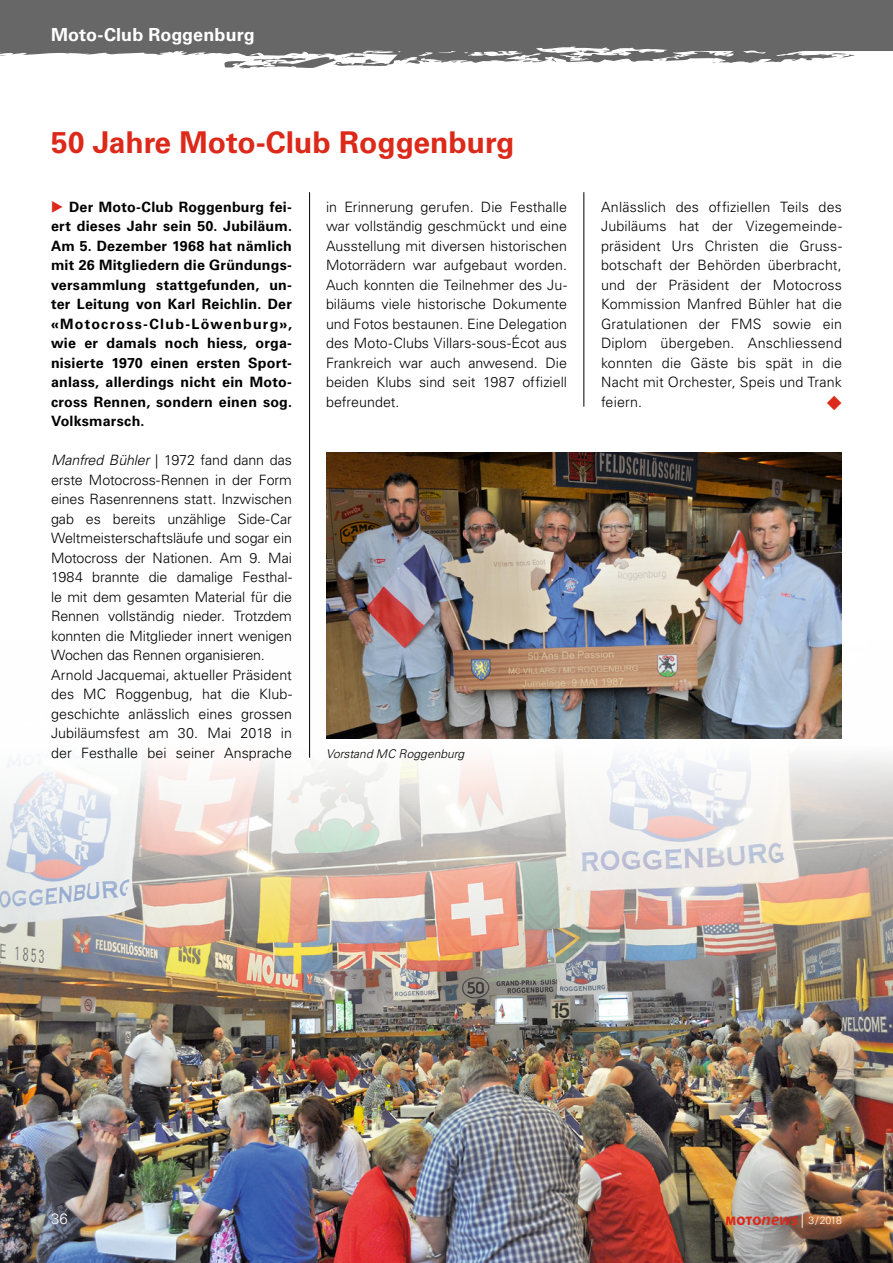
<style>
.page{position:relative;width:893px;height:1263px;background:#fff}
.page>*{position:absolute;margin:0;border:0;box-sizing:border-box;transform-origin:0 0}
.t1{font:700 30px "Univers LT";color:#dc291a}
.t2{font:700 18px "Univers LT";letter-spacing:.005em;color:#fff}
.t3{font:300 15px "Univers LT";color:#fff}
.t4{font:300 14.25px/19.5px "Univers LT";letter-spacing:-.005em;color:#000;text-align:justify}
.t5{font:700 14.25px/19.5px "Univers LT";letter-spacing:.015em;color:#000;text-align:justify}
.t6{font:italic 300 12px "Univers LT";letter-spacing:.005em;color:#000}
.t7{font:300 10.5px "Univers LT";color:#fff}
.s1{font-style:italic}
.s2{font-family:"Myriad Pro";font-weight:900;font-size:12.45px;color:#dc291a}
.s3{font-family:"Myriad Pro";font-weight:600;font-style:italic;font-size:17.1px;color:#dc291a}
.s4{font-size:15px}
</style>
<div class="page">
<img style="left:0;top:641px;width:893px;height:622px">
<svg style="left:224px;top:66px;width:95px;height:3px"></svg>
<svg style="left:0;top:0;width:893px;height:66px;background:#7e7e7e"></svg>
<hr style="left:309px;top:192px;width:1px;height:566px;background:#000">
<hr style="left:584px;top:192px;width:1px;height:215px;background:#000">
<img style="left:326px;top:453px;width:516px;height:285px">
<p class="t2" style="left:51px;top:24px;width:205px">Moto-Club Roggenburg</p>
<h1 class="t1" style="left:51px;top:125px;width:465px">50 Jahre Moto-Club Roggenburg</h1>
<p class="t5" style="left:51px;top:197px;width:242px;text-indent:18px">Der Moto-Club Roggenburg fei&shy;ert dieses Jahr sein 50. Jubiläum.<br>Am 5. Dezember 1968 hat nämlich mit 26 Mitgliedern die Gründungs&shy;versammlung stattgefunden, un&shy;ter Leitung von Karl Reichlin. Der «Motocross-Club-Löwenburg», wie er damals noch hiess, orga&shy;nisierte 1970 einen ersten Sport&shy;anlass, allerdings nicht ein Moto&shy;cross Rennen, sondern einen sog.<br>Volksmarsch.</p>
<p class="t4" style="left:51px;top:450px;width:242px;text-align:left"><span class="s1">Manfred Bühler</span> | 1972 fand dann das erste Motocross-Rennen in der Form eines Rasenrennens statt. Inzwischen gab es bereits unzählige Side-Car Weltmeisterschaftsläufe und sogar ein Motocross der Nationen. Am 9. Mai 1984 brannte die damalige Festhal&shy;le mit dem gesamten Material für die Rennen vollständig nieder. Trotzdem konnten die Mitglieder innert wenigen Wochen das Rennen organisieren.<br>Arnold Jacquemai, aktueller Präsident des MC Roggenbug, hat die Klub&shy;geschichte anlässlich eines grossen Jubiläumsfest am 30. Mai 2018 in der Festhalle bei seiner Ansprache</p>
<p class="t4" style="left:326px;top:197px;width:242px">in Erinnerung gerufen. Die Festhalle war vollständig geschmückt und eine Ausstellung mit diversen historischen Motorrädern war aufgebaut worden.<br>Auch konnten die Teilnehmer des Ju&shy;biläums viele historische Dokumente und Fotos bestaunen. Eine Delegation des Moto-Clubs Villars-sous-Écot aus Frankreich war auch anwesend. Die beiden Klubs sind seit 1987 offiziell befreundet.</p>
<p class="t6" style="left:326px;top:746px;width:140px">Vorstand MC Roggenburg</p>
<p class="t4" style="left:601px;top:197px;width:242px">Anlässlich des offiziellen Teils des Jubiläums hat der Vizegemeinde&shy;präsident Urs Christen die Gruss&shy;botschaft der Behörden überbracht, und der Präsident der Motocross Kommission Manfred Bühler hat die Gratulationen der FMS sowie ein Diplom übergeben. Anschliessend konnten die Gäste bis spät in die Nacht mit Orchester, Speis und Trank feiern.</p>
<p class="t3" style="left:51px;top:1209px;width:18px">36</p>
<p class="t7" style="left:725px;top:1214px;width:118px"><span class="s2">MOTO</span><span class="s3">news</span> <span class="s4">|</span> 3/2018</p>
</div>
